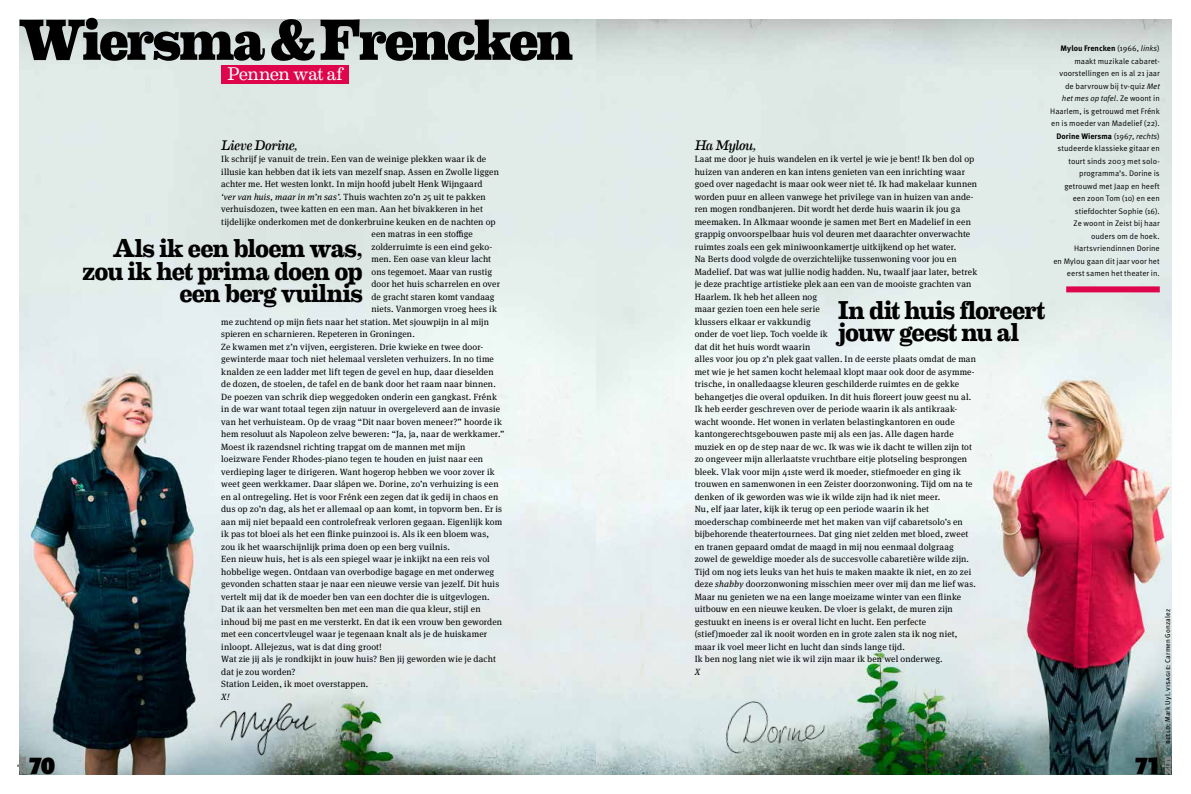
<style>
.page{position:relative;width:1191px;height:794px;background:#fff}
.page>*{position:absolute;margin:0;border:0;box-sizing:border-box;transform-origin:0 0}
.t1{font:800 58px "Eames Century Modern";letter-spacing:-.04em;color:#000}
.t2{font:700 26px/22.5px "Eames Century Modern";letter-spacing:-.03em;color:#000}
.t3{font:900 24px "Mundo Sans Std";color:#000}
.t4{font:18.5px "Eames Century Modern";letter-spacing:-.04em;color:#fff}
.t5{font:italic 14px "Eames Century Modern";letter-spacing:-.035em;color:#000}
.t6{font:9px/12.5px "Meta Serif OT";letter-spacing:.015em;color:#000}
.t7{font:italic 9px "Meta Serif OT";color:#000}
.t8{font:8px/12.5px "Meta OT";color:#000;text-align:right}
.t9{font:7px "Meta OT";letter-spacing:.02em;color:#000}
.s1{font-style:italic}
.s2{font-weight:700}
</style>
<div class="page">
<img style="left:20px;top:20px;width:1151px;height:754px">
<div style="left:221px;top:65px;width:128px;height:19px;background:#de054c"></div>
<img style="left:698px;top:685px;width:149px;height:88px">
<img style="left:217px;top:700px;width:103px;height:57px">
<div style="left:1066px;top:286px;width:93px;height:6px;background:#de054c"></div>
<svg style="left:1162px;top:756px;width:9px;height:18px"></svg>
<svg style="left:17px;top:756px;width:9px;height:18px"></svg>
<h1 class="t1" style="left:19px;top:-4px;width:556px">Wiersma&amp;Frencken</h1>
<h3 class="t4" style="left:227px;top:60px;width:117px">Pennen wat af</h3>
<h3 class="t5" style="left:221px;top:134px;width:78px">Lieve Dorine,</h3>
<p class="t6" style="left:221px;top:153px;width:266px">Ik schrijf je vanuit de trein. Een van de weinige plekken waar ik de</p>
<p class="t6" style="left:221px;top:165px;width:279px">illusie kan hebben dat ik iets van mezelf snap. Assen en Zwolle liggen</p>
<p class="t6" style="left:221px;top:178px;width:263px">achter me. Het westen lonkt. In mijn hoofd jubelt Henk Wijngaard</p>
<p class="t6" style="left:221px;top:190px;width:266px"><span class="s1">‘ver van huis, maar in m’n sas’.</span> Thuis wachten zo’n 25 uit te pakken</p>
<p class="t6" style="left:221px;top:203px;width:263px">verhuisdozen, twee katten en een man. Aan het bivakkeren in het</p>
<p class="t6" style="left:221px;top:215px;width:276px">tijdelijke onderkomen met de donkerbruine keuken en de nachten op</p>
<p class="t6" style="left:371px;top:228px;width:103px">een matras in een stoffige</p>
<p class="t6" style="left:371px;top:240px;width:122px">zolderruimte is een eind geko-</p>
<p class="t6" style="left:371px;top:253px;width:121px">men. Een oase van kleur lacht</p>
<p class="t6" style="left:371px;top:265px;width:122px">ons tegemoet. Maar van rustig</p>
<p class="t6" style="left:371px;top:278px;width:130px">door het huis scharrelen en over</p>
<p class="t6" style="left:371px;top:290px;width:125px">de gracht staren komt vandaag</p>
<p class="t6" style="left:371px;top:303px;width:127px">niets. Vanmorgen vroeg hees ik</p>
<p class="t6" style="left:221px;top:315px;width:269px">me zuchtend op mijn fiets naar het station. Met sjouwpijn in al mijn</p>
<p class="t6" style="left:221px;top:328px;width:195px">spieren en scharnieren. Repeteren in Groningen.</p>
<p class="t6" style="left:221px;top:340px;width:264px">Ze kwamen met z’n vijven, eergisteren. Drie kwieke en twee door-</p>
<p class="t6" style="left:221px;top:353px;width:274px">gewinterde maar toch niet helemaal versleten verhuizers. In no time</p>
<p class="t6" style="left:221px;top:365px;width:274px">knalden ze een ladder met lift tegen de gevel en hup, daar dieselden</p>
<p class="t6" style="left:221px;top:378px;width:276px">de dozen, de stoelen, de tafel en de bank door het raam naar binnen.</p>
<p class="t6" style="left:221px;top:390px;width:277px">De poezen van schrik diep weggedoken onderin een gangkast. Frénk</p>
<p class="t6" style="left:221px;top:403px;width:280px">in de war want totaal tegen zijn natuur in overgeleverd aan de invasie</p>
<p class="t6" style="left:221px;top:415px;width:282px">van het verhuisteam. Op de vraag “Dit naar boven meneer?” hoorde ik</p>
<p class="t6" style="left:221px;top:428px;width:285px">hem resoluut als Napoleon zelve beweren: “Ja, ja, naar de werkkamer.”</p>
<p class="t6" style="left:221px;top:440px;width:246px">Moest ik razendsnel richting trapgat om de mannen met mijn</p>
<p class="t6" style="left:221px;top:453px;width:263px">loeizware Fender Rhodes-piano tegen te houden en juist naar een</p>
<p class="t6" style="left:221px;top:465px;width:275px">verdieping lager te dirigeren. Want hogerop hebben we voor zover ik</p>
<p class="t6" style="left:221px;top:478px;width:279px">weet geen werkkamer. Daar slápen we. Dorine, zo’n verhuizing is een</p>
<p class="t6" style="left:221px;top:490px;width:279px">en al ontregeling. Het is voor Frénk een zegen dat ik gedij in chaos en</p>
<p class="t6" style="left:221px;top:503px;width:282px">dus op zo’n dag, als het er allemaal op aan komt, in topvorm ben. Er is</p>
<p class="t6" style="left:221px;top:515px;width:283px">aan mij niet bepaald een controlefreak verloren gegaan. Eigenlijk kom</p>
<p class="t6" style="left:221px;top:528px;width:269px">ik pas tot bloei als het een flinke puinzooi is. Als ik een bloem was,</p>
<p class="t6" style="left:221px;top:540px;width:230px">zou ik het waarschijnlijk prima doen op een berg vuilnis.</p>
<p class="t6" style="left:221px;top:553px;width:270px">Een nieuw huis, het is als een spiegel waar je inkijkt na een reis vol</p>
<p class="t6" style="left:221px;top:565px;width:274px">hobbelige wegen. Ontdaan van overbodige bagage en met onderweg</p>
<p class="t6" style="left:221px;top:578px;width:279px">gevonden schatten staar je naar een nieuwe versie van jezelf. Dit huis</p>
<p class="t6" style="left:221px;top:590px;width:270px">vertelt mij dat ik de moeder ben van een dochter die is uitgevlogen.</p>
<p class="t6" style="left:221px;top:603px;width:261px">Dat ik aan het versmelten ben met een man die qua kleur, stijl en</p>
<p class="t6" style="left:221px;top:615px;width:282px">inhoud bij me past en me versterkt. En dat ik een vrouw ben geworden</p>
<p class="t6" style="left:221px;top:628px;width:267px">met een concertvleugel waar je tegenaan knalt als je de huiskamer</p>
<p class="t6" style="left:221px;top:640px;width:162px">inloopt. Allejezus, wat is dat ding groot!</p>
<p class="t6" style="left:221px;top:653px;width:276px">Wat zie jij als je rondkijkt in jouw huis? Ben jij geworden wie je dacht</p>
<p class="t6" style="left:221px;top:665px;width:76px">dat je zou worden?</p>
<p class="t6" style="left:221px;top:678px;width:149px">Station Leiden, ik moet overstappen.</p>
<p class="t7" style="left:221px;top:691px;width:10px">X!</p>
<h2 class="t2" style="left:83px;top:235px;width:282px;text-align:right">Als ik een bloem was, zou ik het prima doen op een berg vuilnis</h2>
<p class="t8" style="left:1050px;top:42px;width:111px"><span class="s2">Mylou Frencken</span> (1966, <span class="s1">links</span>) maakt muzikale cabaret&shy;voorstellingen en is al 21 jaar de barvrouw bij tv-quiz <span class="s1">Met<br>het mes op tafel</span>. Ze woont in<br>Haarlem, is getrouwd met Frénk en is moeder van Madelief (22).<br><span class="s2">Dorine Wiersma</span> (1967, <span class="s1">rechts</span>) studeerde klassieke gitaar en tourt sinds 2003 met solo&shy;programma’s. Dorine is getrouwd met Jaap en heeft een zoon Tom (10) en een stiefdochter Sophie (16).<br>Ze woont in Zeist bij haar ouders om de hoek.<br>Hartsvriendinnen Dorine<br>en Mylou gaan dit jaar voor het eerst samen het theater in.</p>
<h3 class="t5" style="left:694px;top:134px;width:63px">Ha Mylou,</h3>
<p class="t6" style="left:694px;top:153px;width:284px">Laat me door je huis wandelen en ik vertel je wie je bent! Ik ben dol op huizen van anderen en kan intens genieten van een inrichting waar goed over nagedacht is maar ook weer niet té. Ik had makelaar kunnen worden puur en alleen vanwege het privilege van in huizen van ande&shy;ren mogen rondbanjeren. Dit wordt het derde huis waarin ik jou ga meemaken. In Alkmaar woonde je samen met Bert en Madelief in een grappig onvoorspelbaar huis vol deuren met daarachter onverwachte ruimtes zoals een gek miniwoonkamertje uitkijkend op het water.<br>Na Berts dood volgde de overzichtelijke tussenwoning voor jou en Madelief. Dat was wat jullie nodig hadden. Nu, twaalf jaar later, betrek je deze prachtige artistieke plek aan een van de mooiste grachten van Haarlem. Ik heb het alleen nog<br>maar gezien toen een hele serie<br>klussers elkaar er vakkundig<br>onder de voet liep. Toch voelde ik<br>dat dit het huis wordt waarin<br>alles voor jou op z’n plek gaat vallen. In de eerste plaats omdat de man met wie je het samen kocht helemaal klopt maar ook door de asymme&shy;trische, in onalledaagse kleuren geschilderde ruimtes en de gekke behangetjes die overal opduiken. In dit huis floreert jouw geest nu al.<br>Ik heb eerder geschreven over de periode waarin ik als antikraak&shy;wacht woonde. Het wonen in verlaten belastingkantoren en oude kantongerechtsgebouwen paste mij als een jas. Alle dagen harde muziek en op de step naar de wc. Ik was wie ik dacht te willen zijn tot zo ongeveer mijn allerlaatste vruchtbare eitje plotseling besprongen bleek. Vlak voor mijn 41ste werd ik moeder, stiefmoeder en ging ik trouwen en samenwonen in een Zeister doorzonwoning. Tijd om na te denken of ik geworden was wie ik wilde zijn had ik niet meer.<br>Nu, elf jaar later, kijk ik terug op een periode waarin ik het moederschap combineerde met het maken van vijf cabaretsolo’s en bijbehorende theatertournees. Dat ging niet zelden met bloed, zweet en tranen gepaard omdat de maagd in mij nou eenmaal dolgraag zowel de geweldige moeder als de succesvolle cabaretière wilde zijn.<br>Tijd om nog iets leuks van het huis te maken maakte ik niet, en zo zei deze <span class="s1">shabby</span> doorzonwoning misschien meer over mij dan me lief was.<br>Maar nu genieten we na een lange moeizame winter van een flinke uitbouw en een nieuwe keuken. De vloer is gelakt, de muren zijn gestuukt en ineens is er overal licht en lucht. Een perfecte (stief)moeder zal ik nooit worden en in grote zalen sta ik nog niet, maar ik voel meer licht en lucht dan sinds lange tijd.<br>Ik ben nog lang niet wie ik wil zijn maar ik ben wel onderweg.</p>
<p class="t7" style="left:694px;top:666px;width:7px">X</p>
<h2 class="t2" style="left:838px;top:297px;width:209px">In dit huis floreert jouw geest nu al</h2>
<p class="t9" style="left:1163px;top:744px;width:137px;rotate:-90deg">beeld: Mark Uyl. visagie: Carmen Gonzalez</p>
<h3 class="t3" style="left:28px;top:752px;width:28px">70</h3>
<h3 class="t3" style="left:1134px;top:752px;width:28px">71</h3>
</div>
